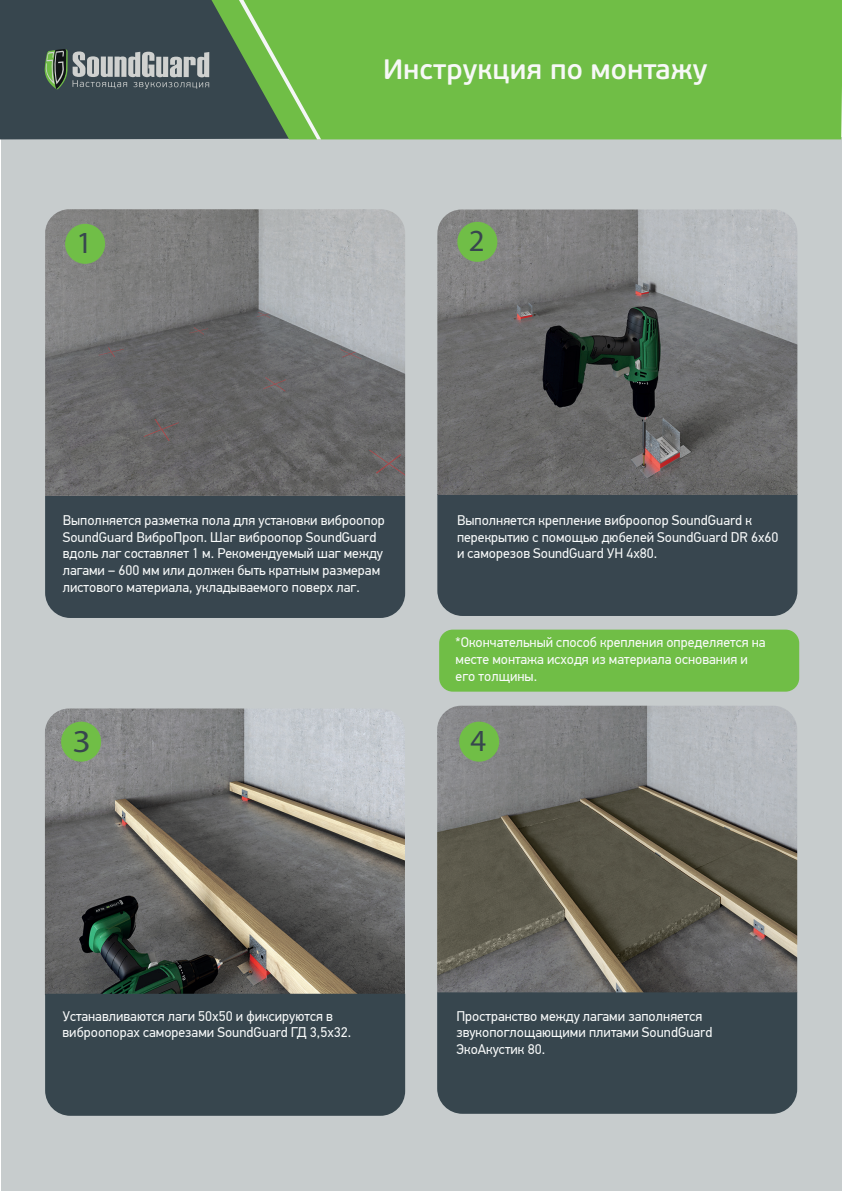
<style>
.page{position:relative;width:842px;height:1191px;background:#fff}
.page>*{position:absolute;margin:0;border:0;box-sizing:border-box;transform-origin:0 0}
.t1{font:32px "Myriad Pro";color:#37464e;scale:1.13 1}
.t2{font:30.8px "Myriad Pro";color:#38464f}
.t3{font:30.8px "Myriad Pro";color:#37464e}
.t4{font:600 28px "PF Beau Sans Pro";color:#f7f8f7}
.t5{font:14px/16.8px "PF Din Text Pro";color:#f9fbfb}
</style>
<div class="page">
<div style="left:1px;top:137px;width:840px;height:1054px;background:#c7cccd"></div>
<div style="left:0;top:0;width:211px;height:139px;background:#37464e"></div>
<div style="left:211px;top:0;width:631px;height:139px;background:#70be46"></div>
<svg style="left:45px;top:49px;width:164px;height:40px;background:#717d7c"></svg>
<svg style="left:239px;top:0;width:82px;height:139px;background:#6ba850"></svg>
<div style="left:45px;top:496px;width:360px;height:122px;background:#38464f"></div>
<div style="left:437px;top:495px;width:360px;height:121px;background:#38464f"></div>
<div style="left:437px;top:992px;width:360px;height:121px;background:#37464e"></div>
<div style="left:439px;top:629px;width:360px;height:62px;background:#70be46;border-radius:14px"></div>
<img style="left:45px;top:209px;width:360px;height:287px">
<div style="left:65px;top:224px;width:40px;height:40px;background:#70be47;border-radius:50%"></div>
<img style="left:437px;top:209px;width:360px;height:286px">
<div style="left:457px;top:222px;width:40px;height:40px;background:#70be47;border-radius:50%"></div>
<img style="left:45px;top:708px;width:360px;height:285px">
<div style="left:61px;top:721px;width:40px;height:40px;background:#70be46;border-radius:50%"></div>
<div style="left:45px;top:993px;width:360px;height:122px;background:#37464e"></div>
<img style="left:437px;top:705px;width:360px;height:287px">
<div style="left:459px;top:721px;width:40px;height:40px;background:#70be46;border-radius:50%"></div>
<h3 class="t4" style="left:383px;top:53px;width:326px">Инструкция по монтажу</h3>
<h2 class="t2" style="left:77px;top:223px;width:17px">1</h2>
<h2 class="t2" style="left:469px;top:221px;width:17px">2</h2>
<p class="t5" style="left:63px;top:512px;width:324px">Выполняется разметка пола для установки виброопор SoundGuard ВиброПроп. Шаг виброопор SoundGuard вдоль лаг составляет 1 м. Рекомендуемый шаг между лагами – 600 мм или должен быть кратным размерам листового материала, укладываемого поверх лаг.</p>
<p class="t5" style="left:457px;top:512px;width:323px">Выполняется крепление виброопор SoundGuard к перекрытию с помощью дюбелей SoundGuard DR 6х60 и саморезов SoundGuard УН 4х80.</p>
<h1 class="t1" style="left:73px;top:721px;width:18px">3</h1>
<p class="t5" style="left:63px;top:1007px;width:290px">Устанавливаются лаги 50х50 и фиксируются в виброопорах саморезами SoundGuard ГД 3,5х32.</p>
<p class="t5" style="left:456px;top:634px;width:311px">*Окончательный способ крепления определяется на месте монтажа исходя из материала основания и его толщины.</p>
<h2 class="t3" style="left:471px;top:721px;width:17px">4</h2>
<p class="t5" style="left:456px;top:1007px;width:257px">Пространство между лагами заполняется звукопоглощающими плитами SoundGuard<br>ЭкоАкустик 80.</p>
</div>
